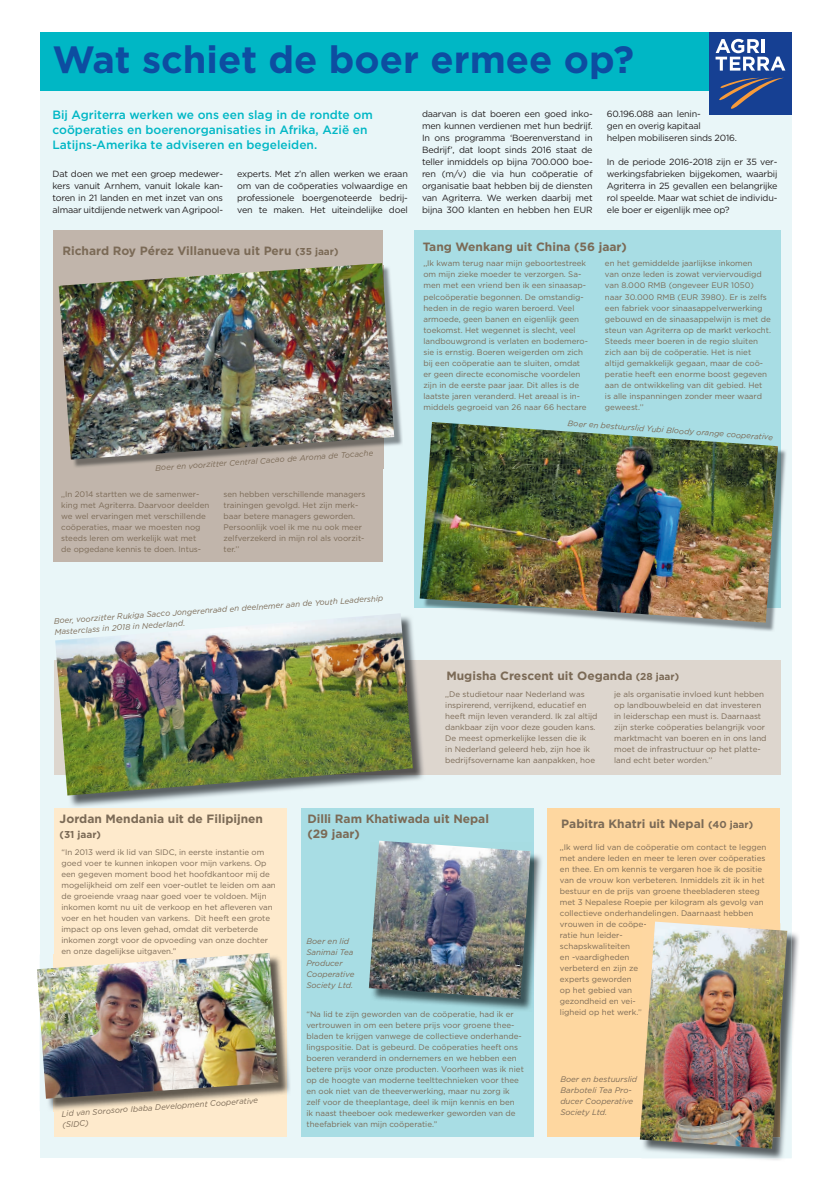
<style>
.page{position:relative;width:820px;height:1191px;background:#fff}
.page>*{position:absolute;margin:0;border:0;box-sizing:border-box;transform-origin:0 0}
.t1{font:700 38px "Gotham";color:#0d4da1}
.t2{font:700 12px/15px "Gotham";color:#7b6a56}
.t3{font:500 12px/15px "Gotham";color:#00b7c5}
.t4{font:700 10px "Gotham";color:#7b6a56}
.t5{font:9px/12px "Gotham";letter-spacing:-.02em;color:#231f20;text-align:justify}
.t6{font:8px/11px "Gotham";color:#7b6a56}
.t7{font:italic 8px/11px "Gotham";color:#7b6a56}
.s1{font-size:10px}
</style>
<div class="page">
<div style="left:40px;top:33px;width:751px;height:1125px;background:#e9f6f8"></div>
<div style="left:40px;top:33px;width:751px;height:58px;background:#00b7c5"></div>
<div style="left:709px;top:33px;width:82px;height:82px;background:#164093"></div>
<svg style="left:715px;top:39px;width:70px;height:70px"></svg>
<div style="left:54px;top:660px;width:726px;height:114px;background:#ddd6ce"></div>
<div style="left:547px;top:808px;width:233px;height:329px;background:#fed7a0"></div>
<div style="left:54px;top:230px;width:329px;height:331px;background:#c1b5ab"></div>
<div style="left:414px;top:230px;width:366px;height:377px;background:#a8dde4"></div>
<div style="left:300px;top:808px;width:233px;height:329px;background:#a8dde4"></div>
<div style="left:54px;top:808px;width:232px;height:329px;background:#feeacc"></div>
<img style="left:375px;top:842px;width:167px;height:169px">
<img style="left:369px;top:840px;width:161px;height:158px">
<img style="left:729px;top:923px;width:70px;height:237px">
<img style="left:644px;top:923px;width:147px;height:235px">
<img style="left:639px;top:921px;width:148px;height:227px">
<img style="left:54px;top:954px;width:232px;height:157px">
<img style="left:37px;top:953px;width:241px;height:145px">
<img style="left:70px;top:335px;width:332px;height:133px">
<img style="left:59px;top:263px;width:335px;height:196px">
<img style="left:754px;top:425px;width:32px;height:206px">
<img style="left:419px;top:422px;width:358px;height:200px">
<img style="left:67px;top:615px;width:358px;height:192px">
<img style="left:422px;top:615px;width:3px;height:17px">
<img style="left:55px;top:614px;width:358px;height:181px">
<h1 class="t1" style="left:52px;top:38px;width:583px">Wat schiet de boer ermee op?</h1>
<h2 class="t3" style="left:52px;top:107px;width:321px">Bij Agriterra werken we ons een slag in de rondte om coöperaties en boerenorganisaties in Afrika, Azië en<br>Latijns-Amerika te adviseren en begeleiden.</h2>
<p class="t5" style="left:52px;top:167px;width:172px">Dat doen we met een groep medewer&shy;kers vanuit Arnhem, vanuit lokale kan&shy;toren in 21 landen en met inzet van ons almaar uitdijende netwerk van Agripool-</p>
<p class="t5" style="left:237px;top:167px;width:172px">experts. Met z’n allen werken we eraan om van de coöperaties volwaardige en professionele boergenoteerde bedrij&shy;ven te maken. Het uiteindelijke doel</p>
<h2 class="t2" style="left:62px;top:243px;width:277px">Richard Roy Pérez Villanueva uit Peru <span class="s1">(35 jaar)</span></h2>
<p class="t7" style="left:155px;top:462px;width:220px;rotate:-4deg">Boer en voorzitter Central Cacao de Aroma de Tocache</p>
<p class="t6" style="left:61px;top:488px;width:149px">,,In 2014 startten we de samenwer&shy;king met Agriterra. Daarvoor deelden we wel ervaringen met verschillende coöperaties, maar we moesten nog steeds leren om werkelijk wat met<br>de opgedane kennis te doen. Intus-</p>
<p class="t6" style="left:223px;top:488px;width:143px">sen hebben verschillende managers trainingen gevolgd. Het zijn merk&shy;baar betere managers geworden.<br>Persoonlijk voel ik me nu ook meer zelfverzekerd in mijn rol als voorzit&shy;ter.’’</p>
<p class="t5" style="left:422px;top:107px;width:172px">daarvan is dat boeren een goed inko&shy;men kunnen verdienen met hun bedrijf.<br>In ons programma ‘Boerenverstand in Bedrijf’, dat loopt sinds 2016 staat de teller inmiddels op bijna 700.000 boe&shy;ren (m/v) die via hun coöperatie of organisatie baat hebben bij de diensten van Agriterra. We werken daarbij met bijna 300 klanten en hebben hen EUR</p>
<p class="t5" style="left:606px;top:107px;width:132px;text-align:left">60.196.088 aan lenin-<br>gen en overig kapitaal<br>helpen mobiliseren sinds 2016.</p>
<p class="t5" style="left:606px;top:155px;width:172px">In de periode 2016-2018 zijn er 35 ver&shy;werkingsfabrieken bijgekomen, waarbij Agriterra in 25 gevallen een belangrijke rol speelde. Maar wat schiet de individu&shy;ele boer er eigenlijk mee op?</p>
<h2 class="t2" style="left:422px;top:239px;width:206px">Tang Wenkang uit China (56 jaar)</h2>
<p class="t6" style="left:423px;top:258px;width:166px">,,Ik kwam terug naar mijn geboortestreek om mijn zieke moeder te verzorgen. Sa&shy;men met een vriend ben ik een sinaasap&shy;pelcoöperatie begonnen. De omstandig&shy;heden in de regio waren beroerd. Veel armoede, geen banen en eigenlijk geen toekomst. Het wegennet is slecht, veel landbouwgrond is verlaten en bodemero&shy;sie is ernstig. Boeren weigerden om zich bij een coöperatie aan te sluiten, omdat er geen directe economische voordelen zijn in de eerste paar jaar. Dit alles is de laatste jaren veranderd. Het areaal is in&shy;middels gegroeid van 26 naar 66 hectare</p>
<p class="t6" style="left:604px;top:258px;width:167px">en het gemiddelde jaarlijkse inkomen<br>van onze leden is zowat verviervoudigd van 8.000 RMB (ongeveer EUR 1050) naar 30.000 RMB (EUR 3980). Er is zelfs een fabriek voor sinaasappelverwerking gebouwd en de sinaasappelwijn is met de steun van Agriterra op de markt verkocht.<br>Steeds meer boeren in de regio sluiten zich aan bij de coöperatie. Het is niet altijd gemakkelijk gegaan, maar de coö&shy;peratie heeft een enorme boost gegeven aan de ontwikkeling van dit gebied. Het<br>is alle inspanningen zonder meer waard geweest.’’</p>
<p class="t7" style="left:568px;top:417px;width:207px;rotate:4deg">Boer en bestuurslid Yubi Bloody orange cooperative</p>
<p class="t7" style="left:53px;top:615px;width:332px;rotate:-4deg">Boer, voorzitter Rukiga Sacco Jongerenraad en deelnemer aan de Youth Leadership<br>Masterclass in 2018 in Nederland.</p>
<h2 class="t2" style="left:446px;top:667px;width:234px">Mugisha Crescent uit Oeganda <span class="s1">(28 jaar)</span></h2>
<p class="t6" style="left:445px;top:688px;width:154px">,,De studietour naar Nederland was inspirerend, verrijkend, educatief en heeft mijn leven veranderd. Ik zal altijd dankbaar zijn voor deze gouden kans.<br>De meest opmerkelijke lessen die ik<br>in Nederland geleerd heb, zijn hoe ik bedrijfsovername kan aanpakken, hoe</p>
<p class="t6" style="left:614px;top:688px;width:154px">je als organisatie invloed kunt hebben op landbouwbeleid en dat investeren in leiderschap een must is. Daarnaast zijn sterke coöperaties belangrijk voor marktmacht van boeren en in ons land moet de infrastructuur op het platte&shy;land echt beter worden.’’</p>
<h2 class="t2" style="left:60px;top:811px;width:205px">Jordan Mendania uit de Filipijnen</h2>
<p class="t4" style="left:60px;top:829px;width:43px">(31 jaar)</p>
<p class="t6" style="left:61px;top:846px;width:216px">“In 2013 werd ik lid van SIDC, in eerste instantie om goed voer te kunnen inkopen voor mijn varkens. Op een gegeven moment bood het hoofdkantoor mij de mogelijkheid om zelf een voer-outlet te leiden om aan de groeiende vraag naar goed voer te voldoen. Mijn inkomen komt nu uit de verkoop en het afleveren van voer en het houden van varkens. Dit heeft een grote impact op ons leven gehad, omdat dit verbeterde inkomen zorgt voor de opvoeding van onze dochter en onze dagelijkse uitgaven.”</p>
<p class="t7" style="left:61px;top:1108px;width:198px;rotate:-4deg">Lid van Sorosoro Ibaba Development Cooperative (SIDC)</p>
<h2 class="t2" style="left:307px;top:811px;width:183px">Dilli Ram Khatiwada uit Nepal (29 jaar)</h2>
<p class="t7" style="left:306px;top:936px;width:50px">Boer en lid<br>Sanimai Tea<br>Producer<br>Cooperative<br>Society Ltd.</p>
<p class="t6" style="left:306px;top:1008px;width:219px">“Na lid te zijn geworden van de coöperatie, had ik er vertrouwen in om een betere prijs voor groene thee&shy;bladen te krijgen vanwege de collectieve onderhande&shy;lingspositie. Dat is gebeurd. De coöperaties heeft ons boeren veranderd in ondernemers en we hebben een betere prijs voor onze producten. Voorheen was ik niet op de hoogte van moderne teelttechnieken voor thee en ook niet van de theeverwerking, maar nu zorg ik zelf voor de theeplantage, deel ik mijn kennis en ben<br>ik naast theeboer ook medewerker geworden van de theefabriek van mijn coöperatie.”</p>
<h2 class="t2" style="left:561px;top:816px;width:193px">Pabitra Khatri uit Nepal <span class="s1">(40 jaar)</span></h2>
<p class="t6" style="left:559px;top:841px;width:208px">,,Ik werd lid van de coöperatie om contact te leggen met andere leden en meer te leren over coöperaties en thee. En om kennis te vergaren hoe ik de positie van de vrouw kon verbeteren. Inmiddels zit ik in het bestuur en de prijs van groene theebladeren steeg met 3 Nepalese Roepie per kilogram als gevolg van collectieve onderhandelingen. Daarnaast hebben vrouwen in de coöpe-<br>ratie hun leider-<br>schapskwaliteiten<br>en -vaardigheden<br>verbeterd en zijn ze<br>experts geworden<br>op het gebied van<br>gezondheid en vei-<br>ligheid op het werk.’’</p>
<p class="t7" style="left:560px;top:1074px;width:78px">Boer en bestuurslid<br>Barboteli Tea Pro&shy;ducer Cooperative<br>Society Ltd.</p>
</div>
